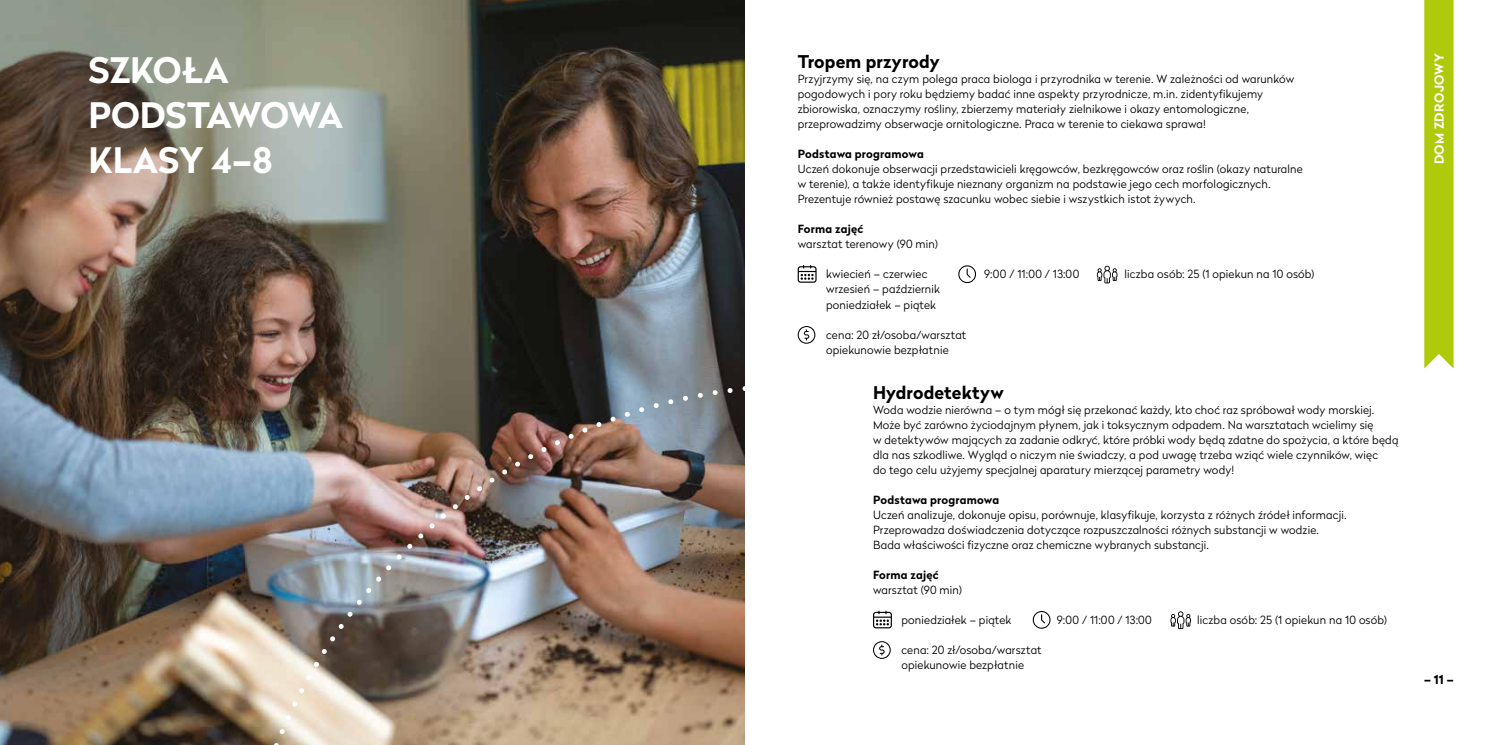
<style>
.page{position:relative;width:1489px;height:745px;background:#fff}
.page>*{position:absolute;margin:0;border:0;box-sizing:border-box;transform-origin:0 0}
.t1{font:700 35px/45px "Radikal";letter-spacing:-.01em;color:#fff}
.t2{font:700 17.5px "Radikal";letter-spacing:.01em;color:#000}
.t3{font:700 12.5px "Radikal";letter-spacing:.035em;color:#fff}
.t4{font:700 12.5px "Radikal";color:#000}
.t5{font:300 11.25px/15px "Radikal";letter-spacing:.015em;color:#000}
.t6{font:700 11.25px "Radikal";letter-spacing:.02em;color:#000}
</style>
<div class="page">
<img style="left:0;top:0;width:744px;height:744px">
<img style="left:223px;top:381px;width:522px;height:363px">
<svg style="left:1170px;top:611px;width:20px;height:17px"></svg>
<svg style="left:1096px;top:265px;width:21px;height:18px"></svg>
<svg style="left:873px;top:610px;width:18px;height:18px"></svg>
<svg style="left:797px;top:265px;width:19px;height:17px"></svg>
<svg style="left:1032px;top:611px;width:18px;height:17px"></svg>
<svg style="left:958px;top:265px;width:18px;height:18px"></svg>
<svg style="left:873px;top:641px;width:17px;height:17px"></svg>
<svg style="left:797px;top:326px;width:18px;height:17px"></svg>
<div style="left:1424px;top:0;width:29px;height:368px;background:#afca0b"></div>
<h1 class="t1" style="left:89px;top:46px;width:256px">SZKOŁA<br>PODSTAWOWA<br>KLASY 4–8</h1>
<h2 class="t2" style="left:797px;top:49px;width:144px">Tropem przyrody</h2>
<p class="t5" style="left:797px;top:71px;width:498px">Przyjrzymy się, na czym polega praca biologa i przyrodnika w terenie. W zależności od warunków pogodowych i pory roku będziemy badać inne aspekty przyrodnicze, m.in. zidentyfikujemy zbiorowiska, oznaczymy rośliny, zbierzemy materiały zielnikowe i okazy entomologiczne, przeprowadzimy obserwacje ornitologiczne. Praca w terenie to ciekawa sprawa!</p>
<p class="t6" style="left:797px;top:146px;width:128px">Podstawa programowa</p>
<p class="t5" style="left:797px;top:161px;width:506px">Uczeń dokonuje obserwacji przedstawicieli kręgowców, bezkręgowców oraz roślin (okazy naturalne w terenie), a także identyfikuje nieznany organizm na podstawie jego cech morfologicznych.<br>Prezentuje również postawę szacunku wobec siebie i wszystkich istot żywych.</p>
<p class="t6" style="left:797px;top:221px;width:67px">Forma zajęć</p>
<p class="t5" style="left:797px;top:236px;width:142px">warsztat terenowy (90 min)</p>
<p class="t5" style="left:826px;top:266px;width:103px">kwiecień – czerwiec</p>
<p class="t5" style="left:984px;top:266px;width:97px">9:00 / 11:00 / 13:00</p>
<p class="t5" style="left:1124px;top:266px;width:191px">liczba osób: 25 (1 opiekun na 10 osób)</p>
<p class="t5" style="left:826px;top:281px;width:115px">wrzesień – październik poniedziałek – piątek</p>
<p class="t5" style="left:826px;top:326px;width:142px">cena: 20 zł/osoba/warsztat opiekunowie bezpłatnie</p>
<h2 class="t2" style="left:873px;top:379px;width:132px">Hydrodetektyw</h2>
<p class="t5" style="left:873px;top:401px;width:527px">Woda wodzie nierówna – o tym mógł się przekonać każdy, kto choć raz spróbował wody morskiej.<br>Może być zarówno życiodajnym płynem, jak i toksycznym odpadem. Na warsztatach wcielimy się<br>w detektywów mających za zadanie odkryć, które próbki wody będą zdatne do spożycia, a które będą dla nas szkodliwe. Wygląd o niczym nie świadczy, a pod uwagę trzeba wziąć wiele czynników, więc<br>do tego celu użyjemy specjalnej aparatury mierzącej parametry wody!</p>
<p class="t6" style="left:873px;top:491px;width:128px">Podstawa programowa</p>
<p class="t5" style="left:873px;top:506px;width:475px">Uczeń analizuje, dokonuje opisu, porównuje, klasyfikuje, korzysta z różnych źródeł informacji.<br>Przeprowadza doświadczenia dotyczące rozpuszczalności różnych substancji w wodzie.<br>Bada właściwości fizyczne oraz chemiczne wybranych substancji.</p>
<p class="t6" style="left:873px;top:566px;width:67px">Forma zajęć</p>
<p class="t5" style="left:873px;top:581px;width:91px">warsztat (90 min)</p>
<p class="t5" style="left:901px;top:611px;width:111px">poniedziałek – piątek</p>
<p class="t5" style="left:1056px;top:611px;width:97px">9:00 / 11:00 / 13:00</p>
<p class="t5" style="left:1197px;top:611px;width:191px">liczba osób: 25 (1 opiekun na 10 osób)</p>
<p class="t5" style="left:901px;top:641px;width:142px">cena: 20 zł/osoba/warsztat opiekunowie bezpłatnie</p>
<p class="t3" style="left:1429px;top:164px;width:113px;rotate:-90deg">DOM ZDROJOWY</p>
<p class="t4" style="left:1423px;top:670px;width:31px">– 11 –</p>
</div>
